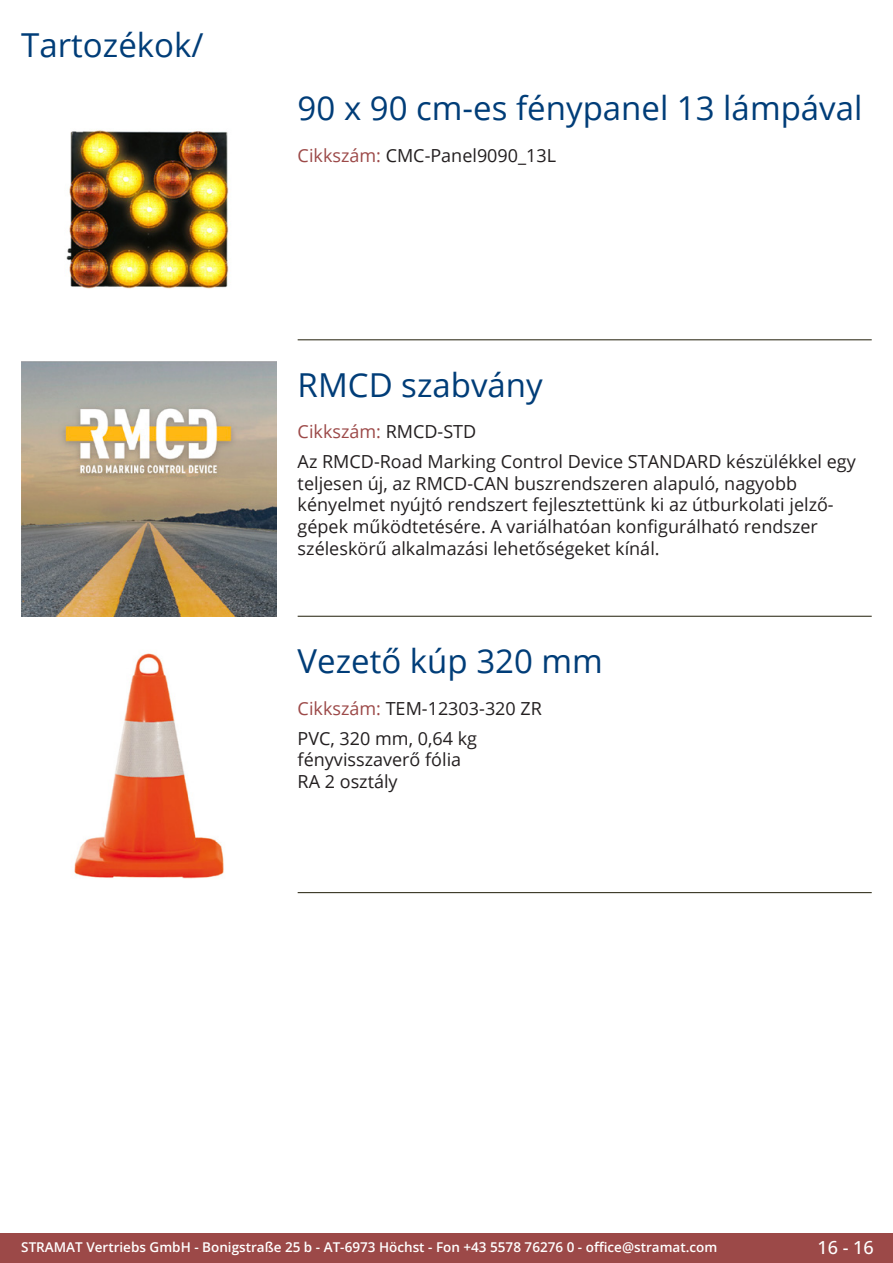
<style>
.page{position:relative;width:893px;height:1263px;background:#fff}
.page>*{position:absolute;margin:0;border:0;box-sizing:border-box;transform-origin:0 0}
.Produkttitel{font:33px "Open Sans";color:#003d78}
.RastTitel{font:33px "Open Sans";color:#003d78}
.Beschreibung_Text{font:18px/21.6px "Open Sans";color:#231f20}
.TechDaten_Überschrif{font:18px "Open Sans";color:#231f20}
.TechDaten_Überschrif-2{font:18px "Open Sans";color:#9c4948}
.t1{font:500 18px "Open Sans";color:#fff}
.t2{font:600 13.5px "Open Sans";color:#fff}
.s1{color:#9c4948}
.s2{color:#231f20}
</style>
<div class="page">
<div style="left:0;top:1233px;width:893px;height:30px;background:#9c4948"></div>
<hr style="left:298px;top:340px;width:574px;height:1px;background:#201d08">
<hr style="left:298px;top:616px;width:574px;height:1px;background:#201d08">
<hr style="left:298px;top:892px;width:574px;height:1px;background:#201d08">
<img style="left:66px;top:129px;width:163px;height:160px">
<img style="left:21px;top:361px;width:255px;height:256px">
<img style="left:74px;top:653px;width:150px;height:226px">
<p class="RastTitel" style="left:21px;top:22px;width:184px">Tartozékok/</p>
<p class="Produkttitel" style="left:298px;top:86px;width:566px">90 x 90 cm-es fénypanel 13 lámpával</p>
<p class="TechDaten_Überschrif" style="left:298px;top:143px;width:260px"><span class="s1">Cikkszám:</span> CMC-Panel9090_13L</p>
<p class="Produkttitel" style="left:298px;top:362px;width:247px">RMCD szabvány</p>
<p class="TechDaten_Überschrif-2" style="left:298px;top:420px;width:180px">Cikkszám: <span class="s2">RMCD-STD</span></p>
<p class="Beschreibung_Text" style="left:298px;top:450px;width:560px">Az RMCD-Road Marking Control Device STANDARD készülékkel egy teljesen új, az RMCD-CAN buszrendszeren alapuló, nagyobb kényelmet nyújtó rendszert fejlesztettünk ki az útburkolati jelző&shy;gépek működtetésére. A variálhatóan konfigurálható rendszer széleskörű alkalmazási lehetőségeket kínál.</p>
<p class="Produkttitel" style="left:298px;top:638px;width:307px">Vezető kúp 320 mm</p>
<p class="TechDaten_Überschrif" style="left:298px;top:696px;width:246px"><span class="s1">Cikkszám:</span> TEM-12303-320 ZR</p>
<p class="Beschreibung_Text" style="left:298px;top:727px;width:181px">PVC, 320 mm, 0,64 kg fényvisszaverő fólia<br>RA 2 osztály</p>
<p class="t2" style="left:21px;top:1238px;width:698px">STRAMAT Vertriebs GmbH - Bonigstraße 25 b - AT-6973 Höchst - Fon +43 5578 76276 0 - office@stramat.com</p>
<p class="t1" style="left:817px;top:1234px;width:58px">16 - 16</p>
</div>
